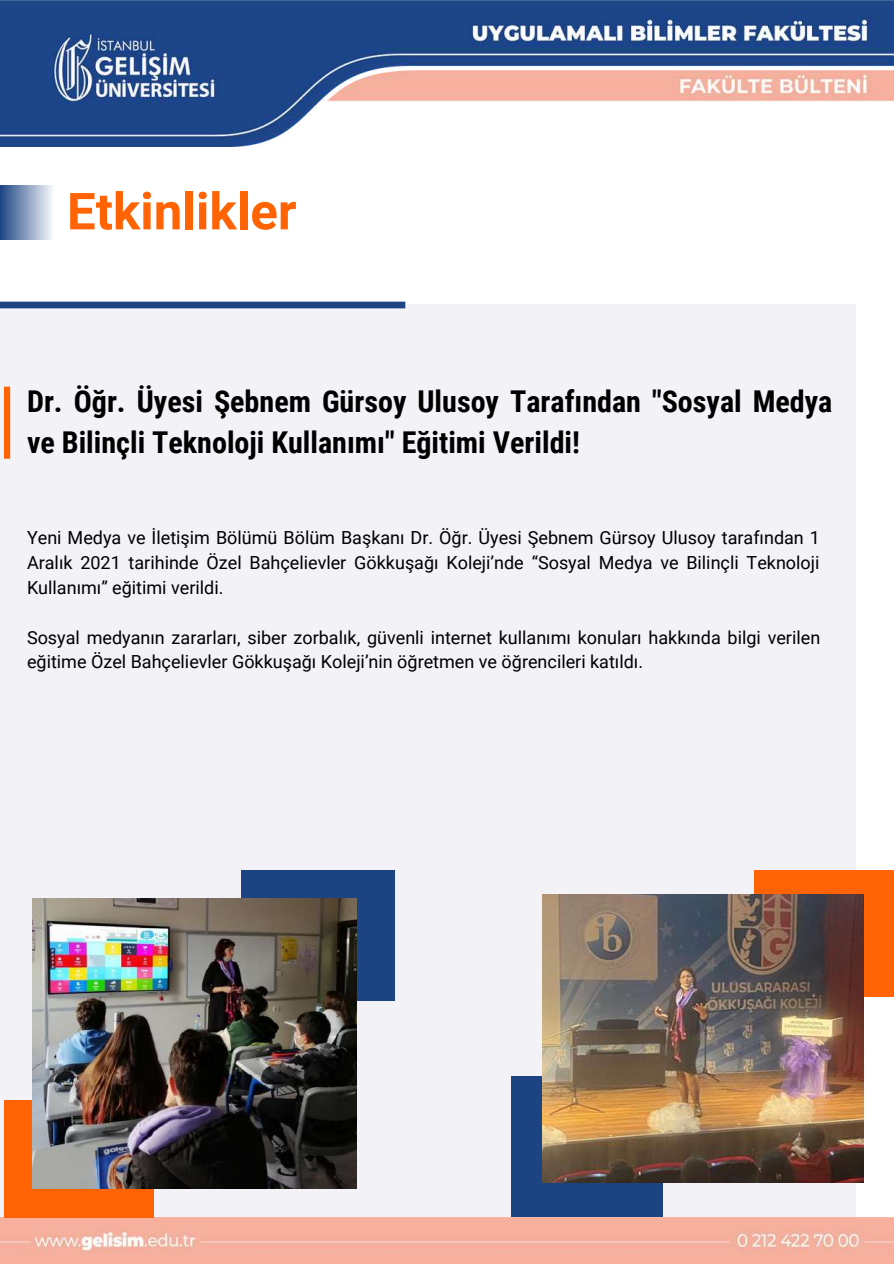
<style>
.page{position:relative;width:894px;height:1264px;background:#fff}
.page>*{position:absolute;margin:0;border:0;box-sizing:border-box;transform-origin:0 0}
.t1{font:700 51px "Roboto";color:#ff6303}
.t2{font:700 30px/41.7px "Roboto Condensed";color:#000}
.t3{font:18px/24.8px "Roboto";color:#000;text-align:justify}
</style>
<div class="page">
<div style="left:0;top:304px;width:855px;height:937px;background:#f2f2f7"></div>
<svg style="left:0;top:301px;width:405px;height:7px;background:#30548d"></svg>
<svg style="left:4px;top:386px;width:6px;height:73px"></svg>
<div style="left:0;top:185px;width:54px;height:55px;background:linear-gradient(to right,#1d4583,#f7f8fb)"></div>
<img style="left:0;top:0;width:893px;height:146px">
<img style="left:0;top:1217px;width:893px;height:46px">
<div style="left:241px;top:870px;width:153px;height:131px;background:#1c4482"></div>
<div style="left:4px;top:1100px;width:150px;height:117px;background:#ff6303"></div>
<img style="left:33px;top:898px;width:323px;height:290px">
<div style="left:753px;top:870px;width:140px;height:126px;background:#ff6303"></div>
<div style="left:510px;top:1076px;width:152px;height:140px;background:#1c4482"></div>
<img style="left:542px;top:894px;width:321px;height:288px">
<h1 class="t1" style="left:67px;top:182px;width:231px">Etkinlikler</h1>
<h2 class="t2" style="left:27px;top:380px;width:806px">Dr. Öğr. Üyesi Şebnem Gürsoy Ulusoy Tarafından "Sosyal Medya ve Bilinçli Teknoloji Kullanımı" Eğitimi Verildi!</h2>
<p class="t3" style="left:27px;top:526px;width:794px">Yeni Medya ve İletişim Bölümü Bölüm Başkanı Dr. Öğr. Üyesi Şebnem Gürsoy Ulusoy tarafından 1<br>Aralık 2021 tarihinde Özel Bahçelievler Gökkuşağı Koleji’nde “Sosyal Medya ve Bilinçli Teknoloji Kullanımı” eğitimi verildi.</p>
<p class="t3" style="left:27px;top:625px;width:794px">Sosyal medyanın zararları, siber zorbalık, güvenli internet kullanımı konuları hakkında bilgi verilen eğitime Özel Bahçelievler Gökkuşağı Koleji’nin öğretmen ve öğrencileri katıldı.</p>
</div>
